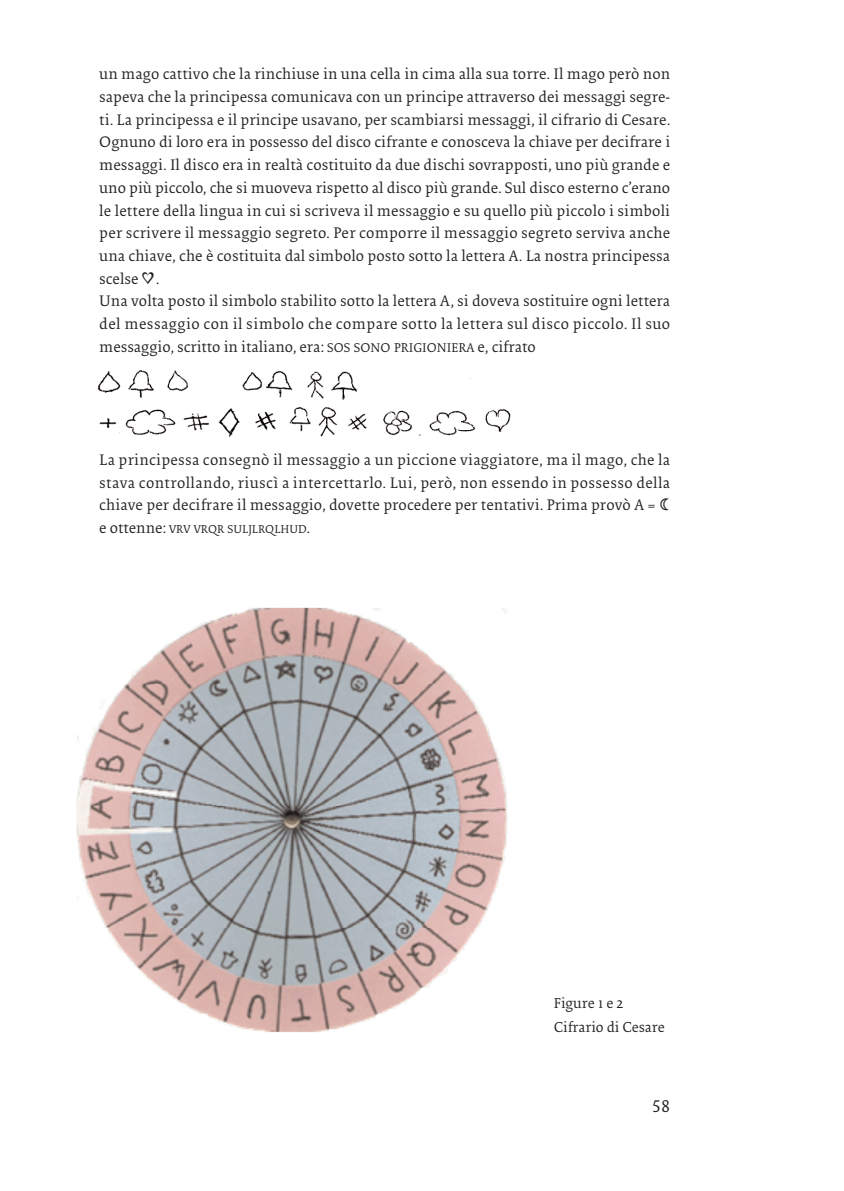
<style>
.page{position:relative;width:844px;height:1191px;background:#fff}
.page>*{position:absolute;margin:0;border:0;box-sizing:border-box;transform-origin:0 0}
.t1{font:17.5px "Collis Roman Tab";color:#231f20}
.t2{font:15.75px/22.8px "Collis Roman Txt";letter-spacing:.005em;color:#231f20}
.t3{font:14.88px/24px "Collis Roman Bib";color:#231f20}
.t4{font:11.9px "Collis Roman Txt";color:#231f20}
.s1{color:#fff}
.s2{font-size:13.12px}
.s3{font-size:15.75px}
</style>
<div class="page">
<img style="left:76px;top:607px;width:432px;height:426px">
<img style="left:97px;top:370px;width:414px;height:67px">
<p class="t2" style="left:99px;top:64px;width:572px">un mago cattivo che la rinchiuse in una cella in cima alla sua torre. Il mago però non sapeva che la principessa comunicava con un principe attraverso dei messaggi segre&shy;ti. La principessa e il principe usavano, per scambiarsi messaggi, il cifrario di Cesare.<br>Ognuno di loro era in possesso del disco cifrante e conosceva la chiave per decifrare i messaggi. Il disco era in realtà costituito da due dischi sovrapposti, uno più grande e uno più piccolo, che si muoveva rispetto al disco più grande. Sul disco esterno c’erano le lettere della lingua in cui si scriveva il messaggio e su quello più piccolo i simboli per scrivere il messaggio segreto. Per comporre il messaggio segreto serviva anche una chiave, che è costituita dal simbolo posto sotto la lettera A. La nostra principessa scelse ♥<span class="s1">♥</span> .<br>Una volta posto il simbolo stabilito sotto la lettera A, si doveva sostituire ogni lettera del messaggio con il simbolo che compare sotto la lettera sul disco piccolo. Il suo messaggio, scritto in italiano, era: <span class="s2">SOS SONO PRIGIONIERA</span> e, cifrato</p>
<p class="t2" style="left:99px;top:450px;width:572px;text-align:justify">La principessa consegnò il messaggio a un piccione viaggiatore, ma il mago, che la stava controllando, riuscì a intercettarlo. Lui, però, non essendo in possesso della chiave per decifrare il messaggio, dovette procedere per tentativi. Prima provò A =</p>
<p class="t4" style="left:99px;top:524px;width:212px"><span class="s3">e ottenne:</span> VRV VRQR SULJLRQLHUD<span class="s3">.</span></p>
<p class="t3" style="left:553px;top:992px;width:112px">Figure 1 e 2<br>Cifrario di Cesare</p>
<p class="t1" style="left:651px;top:1098px;width:20px">58</p>
</div>
